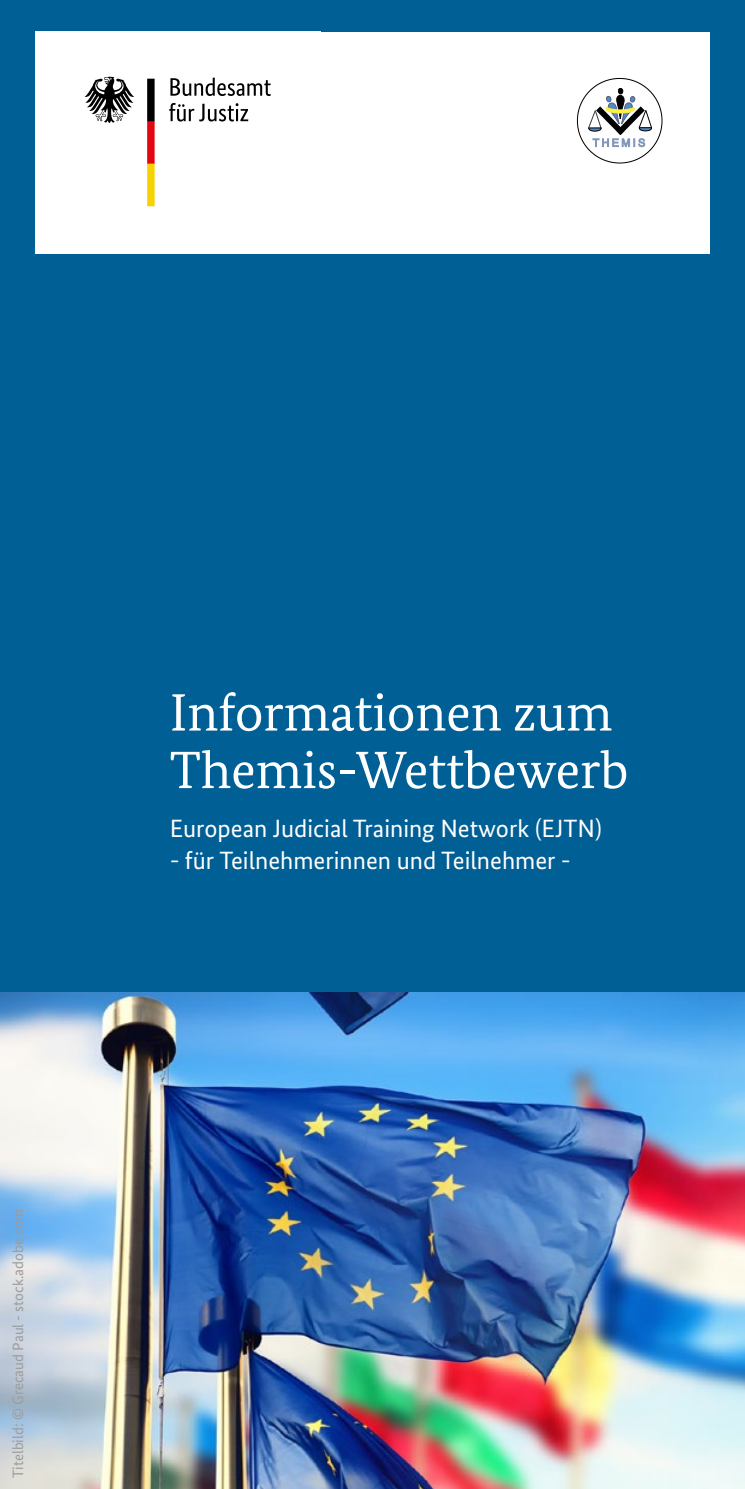
<style>
.page{position:relative;width:745px;height:1489px;background:#fff}
.page>*{position:absolute;margin:0;border:0;box-sizing:border-box;transform-origin:0 0}
.Titelseite_H1_Headline_Titelseite{font:52.5px/57.5px "Bundes Serif";color:#fff}
.Titelseite_H2_Subhead_Titelseite{font:25px "Bundes Sans";color:#fff}
.P_Fließ_ohne_Abst{font:15px "Bundes Sans";color:#9d9d9c}
</style>
<div class="page">
<div style="left:0;top:0;width:744px;height:992px;background:#005f94"></div>
<div style="left:35px;top:32px;width:674px;height:221px;background:#fff"></div>
<svg style="left:169px;top:78px;width:101px;height:43px"></svg>
<svg style="left:84px;top:77px;width:50px;height:46px"></svg>
<svg style="left:147px;top:79px;width:7px;height:127px"></svg>
<svg style="left:577px;top:78px;width:84px;height:85px"></svg>
<div style="left:571px;top:72px;width:96px;height:97px;border:5px solid #fff;border-radius:50%"></div>
<img style="left:0;top:992px;width:744px;height:496px">
<p class="P_Fließ_ohne_Abst" style="left:9px;top:1478px;width:271px;rotate:-90deg">Titelbild: © Grecaud Paul - stock.adobe.com</p>
<h1 class="Titelseite_H1_Headline_Titelseite" style="left:170px;top:683px;width:460px">Informationen zum<br>Themis-Wettbewerb</h1>
<h2 class="Titelseite_H2_Subhead_Titelseite" style="left:170px;top:813px;width:433px">European Judicial Training Network (EJTN)</h2>
<h2 class="Titelseite_H2_Subhead_Titelseite" style="left:170px;top:845px;width:402px">- für Teilnehmerinnen und Teilnehmer -</h2>
</div>
